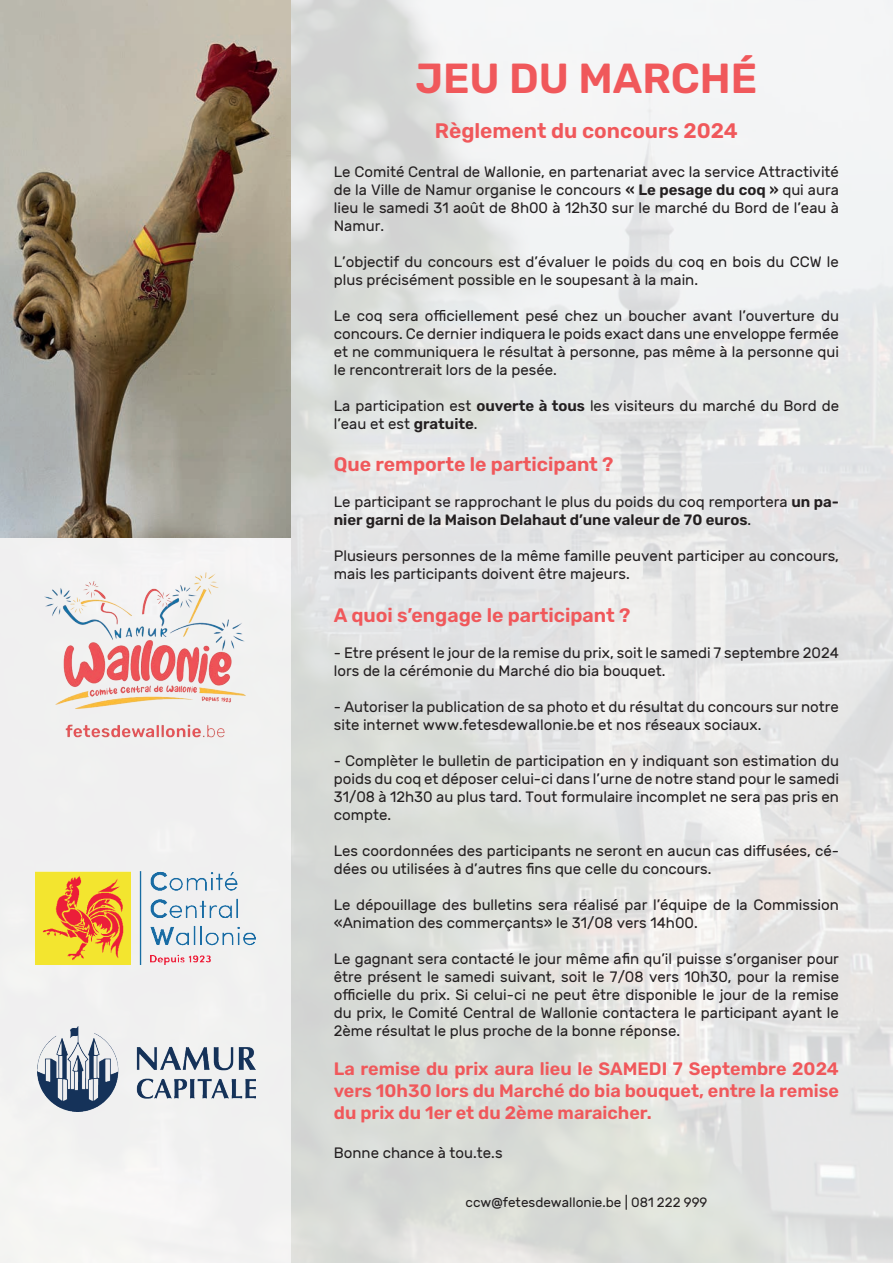
<style>
.page{position:relative;width:893px;height:1263px;background:#fff}
.page>*{position:absolute;margin:0;border:0;box-sizing:border-box;transform-origin:0 0}
.t1{font:600 42px "Rubik";color:#f0585b}
.t2{font:600 21px "Rubik";color:#f0585b}
.t3{font:600 19.5px "Rubik";color:#f0585b}
.t4{font:600 18px/21.6px "Rubik";color:#f0585b;text-align:justify}
.t5{font:15px/18px "Rubik";color:#231f20}
.t6{font:13.5px "Rubik";color:#231f20}
.s1{font-weight:600}
</style>
<div class="page">
<div style="left:0;top:538px;width:290px;height:725px;background:#f0f1f0"></div>
<img style="left:36px;top:872px;width:219px;height:93px">
<img style="left:0;top:0;width:290px;height:538px">
<img style="left:38px;top:1027px;width:217px;height:84px">
<img style="left:34px;top:570px;width:227px;height:174px">
<h1 class="t1" style="left:415px;top:54px;width:343px">JEU DU MARCHÉ</h1>
<h2 class="t2" style="left:435px;top:119px;width:305px">Règlement du concours 2024</h2>
<p class="t5" style="left:334px;top:163px;width:507px;text-align:justify">Le Comité Central de Wallonie, en partenariat avec la service Attractivité de la Ville de Namur organise le concours <span class="s1">« Le pesage du coq »</span> qui aura lieu le samedi 31 août de 8h00 à 12h30 sur le marché du Bord de l’eau à Namur.</p>
<p class="t5" style="left:334px;top:253px;width:507px">L’objectif du concours est d’évaluer le poids du coq en bois du CCW le plus précisément possible en le soupesant à la main.</p>
<p class="t5" style="left:334px;top:307px;width:507px;text-align:justify">Le coq sera officiellement pesé chez un boucher avant l’ouverture du concours. Ce dernier indiquera le poids exact dans une enveloppe fermée et ne communiquera le résultat à personne, pas même à la personne qui le rencontrerait lors de la pesée.</p>
<p class="t5" style="left:334px;top:397px;width:507px">La participation est <span class="s1">ouverte à tous</span> les visiteurs du marché du Bord de l’eau et est <span class="s1">gratuite</span>.</p>
<h3 class="t3" style="left:334px;top:452px;width:281px">Que remporte le participant ?</h3>
<p class="t5" style="left:334px;top:493px;width:507px">Le participant se rapprochant le plus du poids du coq remportera <span class="s1">un pa&shy;nier garni de la Maison Delahaut d’une valeur de 70 euros</span>.</p>
<p class="t5" style="left:334px;top:547px;width:507px">Plusieurs personnes de la même famille peuvent participer au concours, mais les participants doivent être majeurs.</p>
<h3 class="t3" style="left:334px;top:604px;width:298px">A quoi s’engage le participant ?</h3>
<p class="t5" style="left:334px;top:644px;width:507px">- Etre présent le jour de la remise du prix, soit le samedi 7 septembre 2024 lors de la cérémonie du Marché dio bia bouquet.</p>
<p class="t5" style="left:334px;top:698px;width:507px">- Autoriser la publication de sa photo et du résultat du concours sur notre site internet www.fetesdewallonie.be et nos réseaux sociaux.</p>
<p class="t5" style="left:334px;top:752px;width:507px;text-align:justify">- Complèter le bulletin de participation en y indiquant son estimation du poids du coq et déposer celui-ci dans l’urne de notre stand pour le samedi 31/08 à 12h30 au plus tard. Tout formulaire incomplet ne sera pas pris en compte.</p>
<p class="t5" style="left:334px;top:842px;width:507px">Les coordonnées des participants ne seront en aucun cas diffusées, cé&shy;dées ou utilisées à d’autres fins que celle du concours.</p>
<p class="t5" style="left:334px;top:896px;width:507px">Le dépouillage des bulletins sera réalisé par l’équipe de la Commission «Animation des commerçants» le 31/08 vers 14h00.</p>
<p class="t5" style="left:334px;top:950px;width:507px;text-align:justify">Le gagnant sera contacté le jour même afin qu’il puisse s’organiser pour être présent le samedi suivant, soit le 7/08 vers 10h30, pour la remise officielle du prix. Si celui-ci ne peut être disponible le jour de la remise du prix, le Comité Central de Wallonie contactera le participant ayant le 2ème résultat le plus proche de la bonne réponse.</p>
<p class="t4" style="left:334px;top:1059px;width:507px">La remise du prix aura lieu le SAMEDI 7 Septembre 2024 vers 10h30 lors du Marché do bia bouquet, entre la remise du prix du 1er et du 2ème maraicher.</p>
<p class="t5" style="left:334px;top:1144px;width:170px">Bonne chance à tou.te.s</p>
<p class="t6" style="left:465px;top:1195px;width:243px">ccw@fetesdewallonie.be | 081 222 999</p>
</div>
